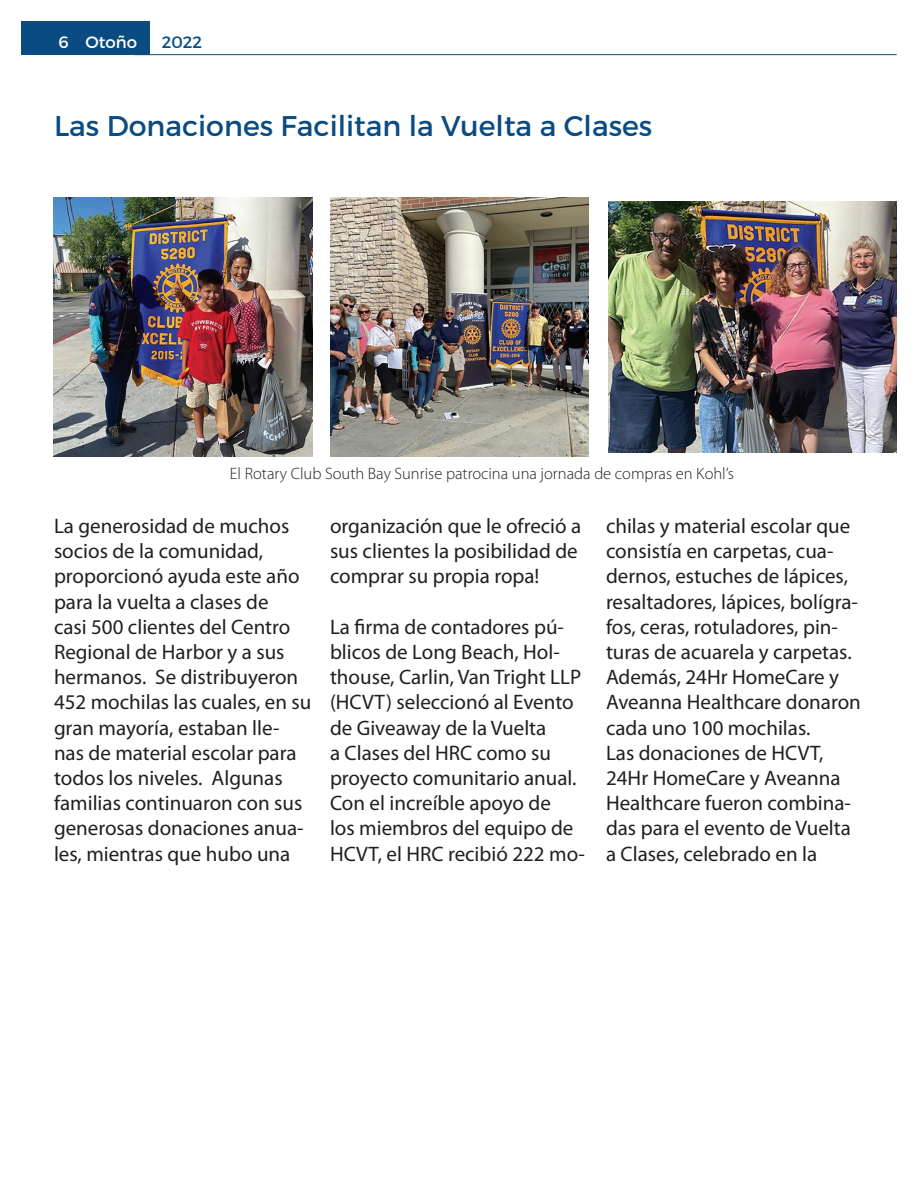
<style>
.page{position:relative;width:918px;height:1188px;background:#fff}
.page>*{position:absolute;margin:0;border:0;box-sizing:border-box;transform-origin:0 0}
.t1{font:28.5px "Montserrat";color:#0a4c82}
.t2{font:21px/25.2px "Myriad Pro";color:#231f20}
.t3{font:300 16.5px "Myriad Pro";color:#231f20}
.t4{font:16.5px "Montserrat";color:#fff}
.t5{font:16.5px "Montserrat";color:#0a4c82}
</style>
<div class="page">
<hr style="left:134px;top:54px;width:763px;height:1px;background:#0a4c82">
<div style="left:21px;top:21px;width:129px;height:34px;background:#0a4c82"></div>
<img style="left:54px;top:198px;width:259px;height:258px">
<img style="left:330px;top:198px;width:259px;height:258px">
<img style="left:608px;top:201px;width:289px;height:252px">
<p class="t4" style="left:58px;top:32px;width:80px">6 Otoño</p>
<p class="t5" style="left:162px;top:32px;width:42px">2022</p>
<h1 class="t1" style="left:54px;top:108px;width:600px">Las Donaciones Facilitan la Vuelta a Clases</h1>
<p class="t3" style="left:230px;top:465px;width:506px">El Rotary Club South Bay Sunrise patrocina una jornada de compras en Kohl’s</p>
<p class="t2" style="left:54px;top:514px;width:259px">La generosidad de muchos socios de la comunidad, proporcionó ayuda este año para la vuelta a clases de<br>casi 500 clientes del Centro<br>Regional de Harbor y a sus hermanos. Se distribuyeron<br>452 mochilas las cuales, en su gran mayoría, estaban lle&shy;nas de material escolar para todos los niveles. Algunas familias continuaron con sus generosas donaciones anua&shy;les, mientras que hubo una</p>
<p class="t2" style="left:330px;top:514px;width:253px">organización que le ofreció a sus clientes la posibilidad de comprar su propia ropa!</p>
<p class="t2" style="left:330px;top:615px;width:256px">La firma de contadores pú&shy;blicos de Long Beach, Hol&shy;thouse, Carlin, Van Tright LLP (HCVT) seleccionó al Evento de Giveaway de la Vuelta<br>a Clases del HRC como su proyecto comunitario anual.<br>Con el increíble apoyo de<br>los miembros del equipo de<br>HCVT, el HRC recibió 222 mo-</p>
<p class="t2" style="left:606px;top:514px;width:256px">chilas y material escolar que consistía en carpetas, cua&shy;dernos, estuches de lápices, resaltadores, lápices, bolígra&shy;fos, ceras, rotuladores, pin&shy;turas de acuarela y carpetas.<br>Además, 24Hr HomeCare y<br>Aveanna Healthcare donaron cada uno 100 mochilas.<br>Las donaciones de HCVT,<br>24Hr HomeCare y Aveanna<br>Healthcare fueron combina&shy;das para el evento de Vuelta a Clases, celebrado en la</p>
</div>
